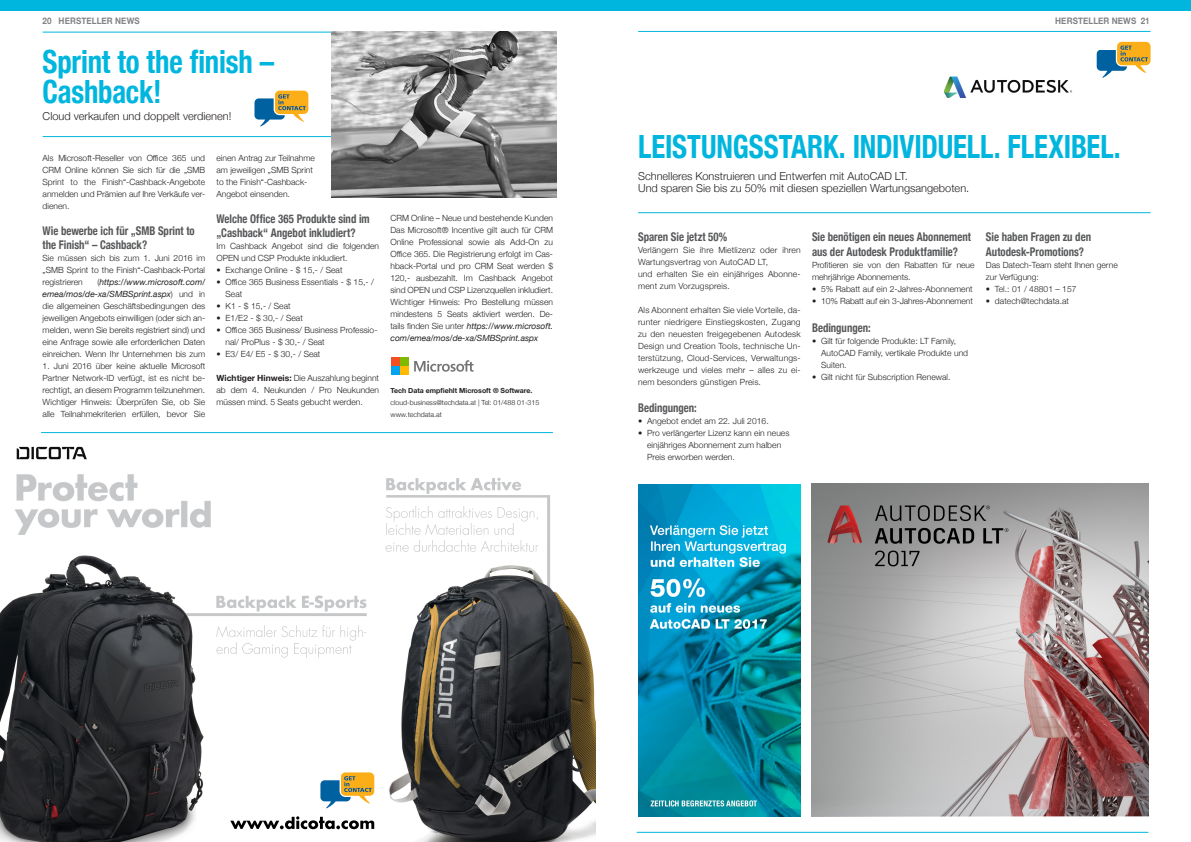
<style>
.page{position:relative;width:1191px;height:842px;background:#fff}
.page>*{position:absolute;margin:0;border:0;box-sizing:border-box;transform-origin:0 0}
.Helvetica_Titel{font:700 condensed 32px "Helvetica Neue";letter-spacing:-.005em;color:#00b6de;scale:.9 1}
.Helvetica_Titel_klei{font:700 condensed 12px/14.4px "Helvetica Neue";color:#57585a;scale:.9 1}
.Helvetica_Untertitel{font:300 11px "Helvetica Neue";color:#231f20}
.t1{font:700 9px "Helvetica Neue";letter-spacing:.015em;color:#808285;scale:.9 1}
.Helvetica_Fließtext{font:300 8.5px/12px "Helvetica Neue";color:#231f20;text-align:justify}
.Helvetica_Fließtext-2{font:300 8.5px/12px "Helvetica Neue";letter-spacing:.02em;color:#231f20}
.Helvetica_Fließtext-3{font:300 7px/12px "Helvetica Neue";color:#231f20}
.s1{font-weight:400;font-style:italic}
.s2{font-weight:700}
</style>
<div class="page">
<hr style="left:43px;top:136px;width:512px;height:1px;background:#00b6de">
<div style="left:0;top:0;width:1191px;height:11px;background:#00b6de"></div>
<hr style="left:43px;top:32px;width:513px;height:1px;background:#00b6de">
<hr style="left:638px;top:31px;width:512px;height:1px;background:#00b6de">
<hr style="left:638px;top:212px;width:512px;height:1px;background:#00b6de">
<img style="left:811px;top:483px;width:337px;height:333px">
<img style="left:638px;top:484px;width:162px;height:332px">
<img style="left:944px;top:76px;width:129px;height:22px">
<svg style="left:1096px;top:42px;width:54px;height:36px"></svg>
<hr style="left:636px;top:832px;width:512px;height:1px;background:#00b6de">
<img style="left:332px;top:31px;width:224px;height:166px">
<svg style="left:414px;top:360px;width:59px;height:12px"></svg>
<div style="left:391px;top:357px;width:9px;height:9px;background:#f25022"></div>
<div style="left:400px;top:357px;width:9px;height:9px;background:#7fba00"></div>
<div style="left:391px;top:367px;width:9px;height:8px;background:#00a4ef"></div>
<div style="left:400px;top:367px;width:9px;height:8px;background:#ffb900"></div>
<svg style="left:254px;top:91px;width:54px;height:36px"></svg>
<img style="left:0;top:446px;width:595px;height:396px">
<svg style="left:320px;top:772px;width:54px;height:39px"></svg>
<hr style="left:41px;top:432px;width:512px;height:1px;background:#00b6de">
<p class="t1" style="left:43px;top:13px;width:109px">20 HERSTELLER NEWS</p>
<p class="t1" style="left:1055px;top:13px;width:107px">HERSTELLER NEWS 21</p>
<p class="Helvetica_Titel" style="left:43px;top:35px;width:259px">Sprint to the finish –</p>
<p class="Helvetica_Titel" style="left:43px;top:65px;width:134px">Cashback!</p>
<p class="Helvetica_Untertitel" style="left:43px;top:107px;width:190px">Cloud verkaufen und doppelt verdienen!</p>
<p class="Helvetica_Fließtext" style="left:43px;top:151px;width:164px">Als Microsoft-Reseller von Office 365 und CRM Online können Sie sich für die „SMB Sprint to the Finish“-Cashback-Angebote anmelden und Prämien auf Ihre Verkäufe ver&shy;dienen.</p>
<p class="Helvetica_Titel_klei" style="left:43px;top:223px;width:171px">Wie bewerbe ich für „SMB Sprint to the Finish“ – Cashback?</p>
<p class="Helvetica_Fließtext" style="left:43px;top:252px;width:164px">Sie müssen sich bis zum 1. Juni 2016 im „SMB Sprint to the Finish“-Cashback-Portal registrieren</p>
<p class="Helvetica_Fließtext" style="left:43px;top:276px;width:164px;text-indent:55px">(<span class="s1">https://www.microsoft.com/ emea/mos/de-xa/SMBSprint.aspx</span>) und in die allgemeinen Geschäftsbedingungen des jeweiligen Angebots einwilligen (oder sich an&shy;melden, wenn Sie bereits registriert sind) und eine Anfrage sowie alle erforderlichen Daten einreichen. Wenn Ihr Unternehmen bis zum</p>
<p class="Helvetica_Fließtext" style="left:43px;top:360px;width:164px">1. Juni 2016 über keine aktuelle Microsoft Partner Network-ID verfügt, ist es nicht be&shy;rechtigt, an diesem Programm teilzunehmen.</p>
<p class="Helvetica_Fließtext" style="left:43px;top:396px;width:164px">Wichtiger Hinweis: Überprüfen Sie, ob Sie alle Teilnahmekriterien erfüllen, bevor Sie</p>
<p class="Helvetica_Fließtext" style="left:216px;top:151px;width:100px">einen Antrag zur Teilnahme</p>
<p class="Helvetica_Fließtext" style="left:216px;top:163px;width:98px">am jeweiligen „SMB Sprint</p>
<p class="Helvetica_Fließtext" style="left:216px;top:175px;width:92px">to the Finish“-Cashback-</p>
<p class="Helvetica_Fließtext" style="left:216px;top:187px;width:75px">Angebot einsenden.</p>
<p class="Helvetica_Titel_klei" style="left:216px;top:211px;width:172px">Welche Office 365 Produkte sind im „Cashback“ Angebot inkludiert?</p>
<p class="Helvetica_Fließtext" style="left:216px;top:240px;width:164px">Im Cashback Angebot sind die folgenden<br>OPEN und CSP Produkte inkludiert.</p>
<p class="Helvetica_Fließtext" style="left:216px;top:264px;width:128px">• Exchange Online - $ 15,- / Seat</p>
<p class="Helvetica_Fließtext" style="left:225px;top:276px;width:150px;text-indent:-9px">• Office 365 Business Essentials - $ 15,- /<br>Seat</p>
<p class="Helvetica_Fließtext" style="left:216px;top:300px;width:76px">• K1 - $ 15,- / Seat</p>
<p class="Helvetica_Fließtext" style="left:216px;top:312px;width:88px">• E1/E2 - $ 30,- / Seat</p>
<p class="Helvetica_Fließtext" style="left:225px;top:324px;width:153px;text-indent:-9px">• Office 365 Business/ Business Professio&shy;nal/ ProPlus - $ 30,- / Seat</p>
<p class="Helvetica_Fließtext" style="left:216px;top:348px;width:105px">• E3/ E4/ E5 - $ 30,- / Seat</p>
<p class="Helvetica_Fließtext" style="left:216px;top:372px;width:164px"><span class="s2">Wichtiger Hinweis:</span> Die Auszahlung beginnt ab dem 4. Neukunden / Pro Neukunden müssen mind. 5 Seats gebucht werden.</p>
<p class="Helvetica_Fließtext" style="left:390px;top:211px;width:164px">CRM Online – Neue und bestehende Kunden</p>
<p class="Helvetica_Fließtext" style="left:390px;top:223px;width:164px">Das Microsoft® Incentive gilt auch für CRM Online Professional sowie als Add-On zu Office 365. Die Registrierung erfolgt im Cas&shy;hback-Portal und pro CRM Seat werden $ 120,- ausbezahlt. Im Cashback Angebot sind OPEN und CSP Lizenzquellen inkludiert.</p>
<p class="Helvetica_Fließtext" style="left:390px;top:295px;width:164px">Wichtiger Hinweis: Pro Bestellung müssen mindestens 5 Seats aktiviert werden. De&shy;tails finden Sie unter <span class="s1">https://www.microsoft. com/emea/mos/de-xa/SMBSprint.aspx</span></p>
<p class="Helvetica_Fließtext-3" style="left:390px;top:384px;width:150px"><span class="s2">Tech Data empfiehlt Microsoft ® Software. </span>cloud-business@techdata.at | Tel: 01/488 01-315</p>
<p class="Helvetica_Fließtext-3" style="left:390px;top:408px;width:53px">www.techdata.at</p>
<p class="Helvetica_Titel" style="left:638px;top:120px;width:538px">LEISTUNGSSTARK. INDIVIDUELL. FLEXIBEL.</p>
<p class="Helvetica_Untertitel" style="left:638px;top:167px;width:271px">Schnelleres Konstruieren und Entwerfen mit AutoCAD LT.</p>
<p class="Helvetica_Untertitel" style="left:638px;top:179px;width:333px">Und sparen Sie bis zu 50% mit diesen speziellen Wartungsangeboten.</p>
<p class="Helvetica_Titel_klei" style="left:638px;top:229px;width:100px">Sparen Sie jetzt 50%</p>
<p class="Helvetica_Fließtext-2" style="left:638px;top:243px;width:164px">Verlängern Sie ihre Mietlizenz oder ihren<br>Wartungsvertrag von AutoCAD LT,</p>
<p class="Helvetica_Fließtext-2" style="left:638px;top:267px;width:164px">und erhalten Sie ein einjähriges Abonne&shy;ment zum Vorzugspreis.</p>
<p class="Helvetica_Fließtext" style="left:638px;top:303px;width:164px">Als Abonnent erhalten Sie viele Vorteile, da&shy;runter niedrigere Einstiegskosten, Zugang zu den neuesten freigegebenen Autodesk Design und Creation Tools, technische Un&shy;terstützung, Cloud-Services, Verwaltungs&shy;werkzeuge und vieles mehr – alles zu ei&shy;nem besonders günstigen Preis.</p>
<p class="Helvetica_Titel_klei" style="left:638px;top:399px;width:67px">Bedingungen:</p>
<p class="Helvetica_Fließtext" style="left:638px;top:414px;width:132px">• Angebot endet am 22. Juli 2016.</p>
<p class="Helvetica_Fließtext" style="left:647px;top:426px;width:144px;text-align:left;text-indent:-9px">• Pro verlängerter Lizenz kann ein neues einjähriges Abonnement zum halben<br>Preis erworben werden.</p>
<p class="Helvetica_Titel_klei" style="left:812px;top:229px;width:178px">Sie benötigen ein neues Abonnement aus der Autodesk Produktfamilie?</p>
<p class="Helvetica_Fließtext" style="left:812px;top:258px;width:164px">Profitieren sie von den Rabatten für neue mehrjährige Abonnements.</p>
<p class="Helvetica_Fließtext" style="left:812px;top:282px;width:162px">• 5% Rabatt auf ein 2-Jahres-Abonnement</p>
<p class="Helvetica_Fließtext" style="left:812px;top:294px;width:162px">• 10% Rabatt auf ein 3-Jahres-Abonnement</p>
<p class="Helvetica_Titel_klei" style="left:812px;top:320px;width:67px">Bedingungen:</p>
<p class="Helvetica_Fließtext" style="left:821px;top:335px;width:149px;text-align:left;text-indent:-9px">• Gilt für folgende Produkte: LT Family,<br>AutoCAD Family, vertikale Produkte und<br>Suiten.</p>
<p class="Helvetica_Fließtext" style="left:812px;top:371px;width:140px">• Gilt nicht für Subscription Renewal.</p>
<p class="Helvetica_Titel_klei" style="left:986px;top:229px;width:118px">Sie haben Fragen zu den</p>
<p class="Helvetica_Titel_klei" style="left:986px;top:243px;width:110px">Autodesk-Promotions?</p>
<p class="Helvetica_Fließtext" style="left:986px;top:258px;width:133px">Das Datech-Team steht Ihnen gerne</p>
<p class="Helvetica_Fließtext" style="left:986px;top:270px;width:54px">zur Verfügung:</p>
<p class="Helvetica_Fließtext" style="left:986px;top:282px;width:92px">• Tel.: 01 / 48801 – 157</p>
<p class="Helvetica_Fließtext" style="left:986px;top:294px;width:85px">• datech@techdata.at</p>
</div>
